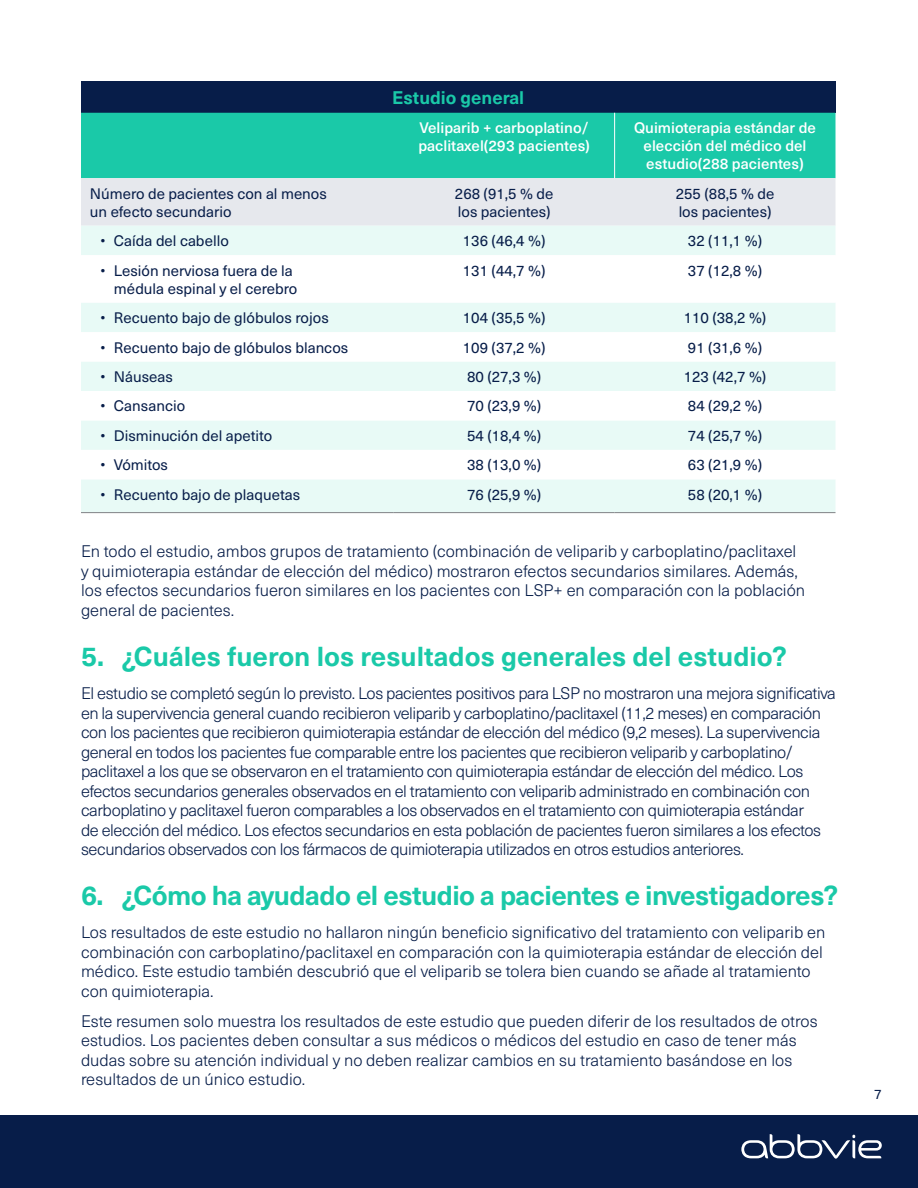
<style>
.page{position:relative;width:918px;height:1188px;background:#fff}
.page>*{position:absolute;margin:0;border:0;box-sizing:border-box;transform-origin:0 0}
.t1{font:700 27px "Neue Haas Unica Pro";letter-spacing:-.015em;color:#1ac9a8}
.t2{font:700 18px "Neue Haas Unica Pro";color:#1ac9a8}
.t3{font:300 16.5px/19.5px "Neue Haas Unica Pro";color:#071d49}
.t4{font:300 16.5px/19.5px "Neue Haas Unica Pro";letter-spacing:-.02em;color:#071d49}
.t5{font:15px/18px "Neue Haas Unica Pro";color:#071d49}
.t6{font:500 15px/18px "Neue Haas Unica Pro";color:#fff}
.t7{font:13.5px "Neue Haas Unica Pro";color:#071d49}
</style>
<div class="page">
<div style="left:0;top:1115px;width:918px;height:73px;background:#071d49"></div>
<div style="left:81px;top:81px;width:755px;height:32px;background:#071d49"></div>
<div style="left:81px;top:113px;width:755px;height:65px;background:#1ac9a8"></div>
<div style="left:81px;top:178px;width:755px;height:48px;background:#e6e8ed"></div>
<div style="left:81px;top:226px;width:755px;height:286px;background:#e8faf6"></div>
<svg style="left:81px;top:255px;width:755px;height:224px"></svg>
<hr style="left:614px;top:113px;width:1px;height:65px;background:#fff">
<hr style="left:81px;top:512px;width:313px;height:1px;background:#808285">
<hr style="left:394px;top:512px;width:221px;height:1px;background:#808285">
<hr style="left:615px;top:512px;width:221px;height:1px;background:#808285">
<svg style="left:741px;top:1134px;width:141px;height:25px"></svg>
<p class="t2" style="left:392px;top:86px;width:134px">Estudio general</p>
<p class="t6" style="left:418px;top:119px;width:173px">Veliparib + carboplatino/ paclitaxel(293 pacientes)</p>
<p class="t6" style="left:634px;top:119px;width:183px;text-align:center">Quimioterapia estándar de elección del médico del estudio(288 pacientes)</p>
<p class="t5" style="left:90px;top:185px;width:238px">Número de pacientes con al menos un efecto secundario</p>
<p class="t5" style="left:455px;top:185px;width:100px">268 (91,5 % de los pacientes)</p>
<p class="t5" style="left:676px;top:185px;width:100px">255 (88,5 % de los pacientes)</p>
<p class="t5" style="left:100px;top:232px;width:130px">• Caída del cabello</p>
<p class="t5" style="left:463px;top:232px;width:84px">136 (46,4 %)</p>
<p class="t5" style="left:688px;top:232px;width:76px">32 (11,1 %)</p>
<p class="t5" style="left:114px;top:262px;width:185px;text-indent:-14px">• Lesión nerviosa fuera de la médula espinal y el cerebro</p>
<p class="t5" style="left:463px;top:262px;width:84px">131 (44,7 %)</p>
<p class="t5" style="left:688px;top:262px;width:76px">37 (12,8 %)</p>
<p class="t5" style="left:100px;top:309px;width:230px">• Recuento bajo de glóbulos rojos</p>
<p class="t5" style="left:463px;top:309px;width:84px">104 (35,5 %)</p>
<p class="t5" style="left:684px;top:309px;width:84px">110 (38,2 %)</p>
<p class="t5" style="left:100px;top:338px;width:249px">• Recuento bajo de glóbulos blancos</p>
<p class="t5" style="left:463px;top:338px;width:84px">109 (37,2 %)</p>
<p class="t5" style="left:688px;top:338px;width:76px">91 (31,6 %)</p>
<p class="t5" style="left:100px;top:368px;width:74px">• Náuseas</p>
<p class="t5" style="left:467px;top:368px;width:76px">80 (27,3 %)</p>
<p class="t5" style="left:684px;top:368px;width:84px">123 (42,7 %)</p>
<p class="t5" style="left:100px;top:397px;width:86px">• Cansancio</p>
<p class="t5" style="left:467px;top:397px;width:76px">70 (23,9 %)</p>
<p class="t5" style="left:688px;top:397px;width:76px">84 (29,2 %)</p>
<p class="t5" style="left:100px;top:427px;width:173px">• Disminución del apetito</p>
<p class="t5" style="left:467px;top:427px;width:76px">54 (18,4 %)</p>
<p class="t5" style="left:688px;top:427px;width:76px">74 (25,7 %)</p>
<p class="t5" style="left:100px;top:456px;width:69px">• Vómitos</p>
<p class="t5" style="left:467px;top:456px;width:76px">38 (13,0 %)</p>
<p class="t5" style="left:688px;top:456px;width:76px">63 (21,9 %)</p>
<p class="t5" style="left:100px;top:486px;width:201px">• Recuento bajo de plaquetas</p>
<p class="t5" style="left:467px;top:486px;width:76px">76 (25,9 %)</p>
<p class="t5" style="left:688px;top:486px;width:76px">58 (20,1 %)</p>
<p class="t3" style="left:81px;top:542px;width:726px">En todo el estudio, ambos grupos de tratamiento (combinación de veliparib y carboplatino/paclitaxel y quimioterapia estándar de elección del médico) mostraron efectos secundarios similares. Además, los efectos secundarios fueron similares en los pacientes con LSP+ en comparación con la población general de pacientes.</p>
<h1 class="t1" style="left:81px;top:640px;width:707px">5. ¿Cuáles fueron los resultados generales del estudio?</h1>
<p class="t4" style="left:81px;top:684px;width:756px">El estudio se completó según lo previsto. Los pacientes positivos para LSP no mostraron una mejora significativa en la supervivencia general cuando recibieron veliparib y carboplatino/paclitaxel (11,2 meses) en comparación con los pacientes que recibieron quimioterapia estándar de elección del médico (9,2 meses). La supervivencia general en todos los pacientes fue comparable entre los pacientes que recibieron veliparib y carboplatino/ paclitaxel a los que se observaron en el tratamiento con quimioterapia estándar de elección del médico. Los efectos secundarios generales observados en el tratamiento con veliparib administrado en combinación con carboplatino y paclitaxel fueron comparables a los observados en el tratamiento con quimioterapia estándar<br>de elección del médico. Los efectos secundarios en esta población de pacientes fueron similares a los efectos secundarios observados con los fármacos de quimioterapia utilizados en otros estudios anteriores.</p>
<h1 class="t1" style="left:81px;top:879px;width:759px">6. ¿Cómo ha ayudado el estudio a pacientes e investigadores?</h1>
<p class="t3" style="left:81px;top:923px;width:746px">Los resultados de este estudio no hallaron ningún beneficio significativo del tratamiento con veliparib en combinación con carboplatino/paclitaxel en comparación con la quimioterapia estándar de elección del médico. Este estudio también descubrió que el veliparib se tolera bien cuando se añade al tratamiento con quimioterapia.</p>
<p class="t3" style="left:81px;top:1012px;width:738px">Este resumen solo muestra los resultados de este estudio que pueden diferir de los resultados de otros estudios. Los pacientes deben consultar a sus médicos o médicos del estudio en caso de tener más dudas sobre su atención individual y no deben realizar cambios en su tratamiento basándose en los resultados de un único estudio.</p>
<p class="t7" style="left:874px;top:1086px;width:9px">7</p>
</div>
